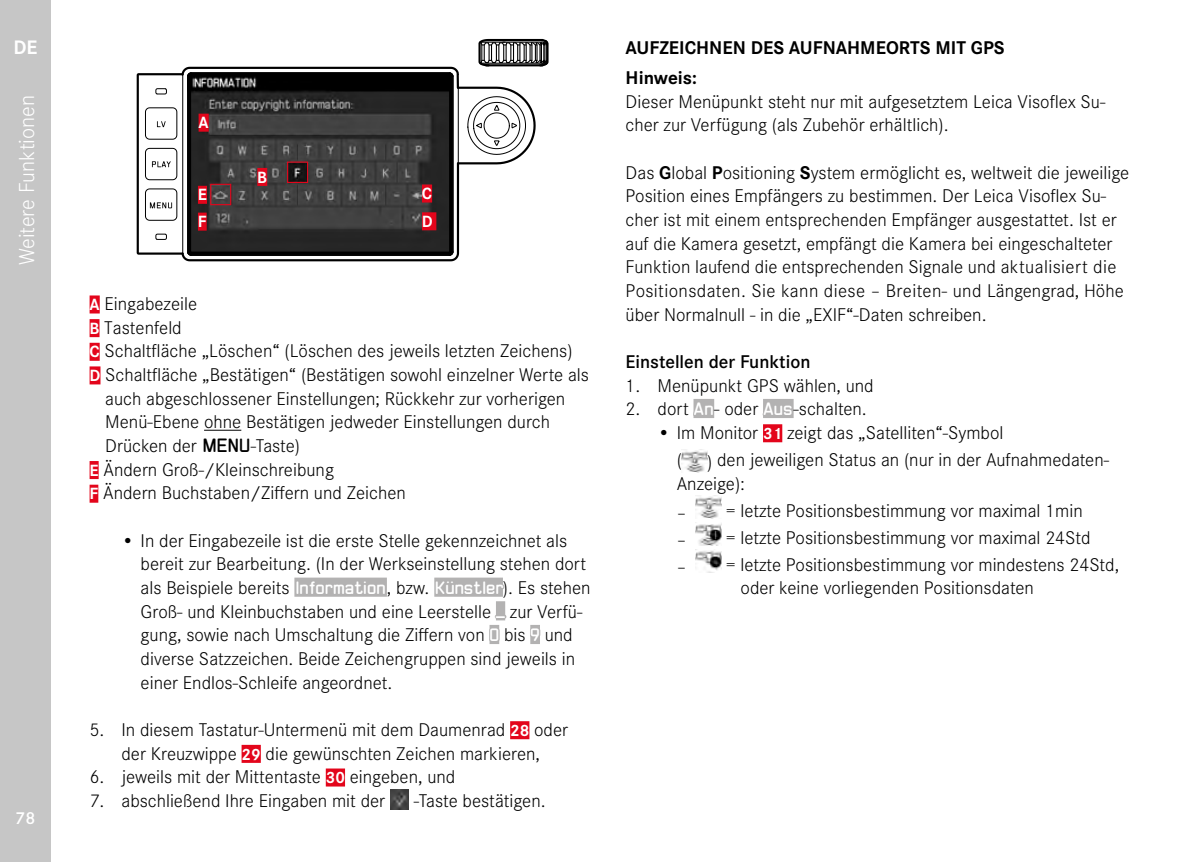
<style>
.page{position:relative;width:1200px;height:862px;background:#fff}
.page>*{position:absolute;margin:0;border:0;box-sizing:border-box;transform-origin:0 0}
.Footnote{font:300 22.5px "Corporate S";color:#fff}
.t1{font:700 20.25px "Corporate S";color:#fff}
.Body_Text{font:300 19.12px/23.6px "Corporate S";color:#000}
.Heading_02{font:700 19.12px "Corporate S";color:#000}
.Note_Heading{font:600 19.12px "Corporate S";color:#000}
.Body_Text-2{font:700 19.12px "Corporate S";color:#000}
.t2{font:600 18px "Corporate S";color:#fff}
.Body_Text-3{font:700 16.88px "Corporate S";color:#fff}
.s1{font-weight:700;font-size:16.88px;color:#fff}
.s2{font-family:"LG1050";font-weight:400;font-size:16.88px}
.s3{font-family:"LG1050";font-weight:400;font-size:15.75px;color:#b3b2b2}
.s4{font-weight:700}
</style>
<div class="page">
<div style="left:0;top:0;width:51px;height:861px;background:#c6c6c6"></div>
<div style="left:90px;top:295px;width:10px;height:18px;background:#e3051b"></div>
<div style="left:90px;top:319px;width:9px;height:18px;background:#e3051b"></div>
<div style="left:90px;top:342px;width:10px;height:18px;background:#e3051b"></div>
<div style="left:90px;top:366px;width:10px;height:18px;background:#e3051b"></div>
<hr style="left:204px;top:429px;width:37px;height:1px;background:#000">
<div style="left:90px;top:461px;width:9px;height:18px;background:#e3051b"></div>
<div style="left:90px;top:484px;width:8px;height:18px;background:#e3051b"></div>
<div style="left:294px;top:577px;width:93px;height:19px;background:#b3b2b2"></div>
<div style="left:434px;top:577px;width:69px;height:19px;background:#b3b2b2"></div>
<div style="left:496px;top:601px;width:9px;height:19px;background:#b3b2b2"></div>
<div style="left:489px;top:624px;width:10px;height:19px;background:#b3b2b2"></div>
<div style="left:530px;top:624px;width:10px;height:19px;background:#b3b2b2"></div>
<div style="left:510px;top:720px;width:19px;height:18px;background:#e3051b"></div>
<div style="left:241px;top:744px;width:20px;height:18px;background:#e3051b"></div>
<div style="left:326px;top:768px;width:19px;height:18px;background:#e3051b"></div>
<svg style="left:137px;top:39px;width:411px;height:222px"></svg>
<img style="left:192px;top:77px;width:256px;height:174px">
<div style="left:188px;top:73px;width:264px;height:182px;border:3px solid #000;border-radius:2px"></div>
<div style="left:287px;top:161px;width:21px;height:22px;border:1px solid #e3051b"></div>
<div style="left:210px;top:184px;width:21px;height:21px;border:1px solid #e3051b"></div>
<div style="left:198px;top:114px;width:11px;height:18px;background:#e3051b"></div>
<div style="left:257px;top:168px;width:10px;height:18px;background:#e3051b"></div>
<div style="left:198px;top:186px;width:9px;height:18px;background:#e3051b"></div>
<div style="left:198px;top:212px;width:9px;height:18px;background:#e3051b"></div>
<div style="left:422px;top:184px;width:10px;height:18px;background:#e3051b"></div>
<div style="left:422px;top:212px;width:14px;height:18px;background:#e3051b"></div>
<img style="left:390px;top:789px;width:19px;height:19px">
<div style="left:693px;top:398px;width:21px;height:20px;background:#b3b2b2"></div>
<div style="left:762px;top:398px;width:31px;height:20px;background:#b3b2b2"></div>
<div style="left:762px;top:424px;width:20px;height:18px;background:#e3051b"></div>
<img style="left:681px;top:449px;width:26px;height:23px">
<img style="left:695px;top:495px;width:26px;height:23px">
<img style="left:695px;top:522px;width:26px;height:23px">
<img style="left:695px;top:549px;width:26px;height:23px">
<p class="t1" style="left:14px;top:32px;width:25px">DE</p>
<p class="Footnote" style="left:11px;top:265px;width:172px;rotate:-90deg">Weitere Funktionen</p>
<p class="t2" style="left:16px;top:803px;width:21px">78</p>
<p class="Body_Text-3" style="left:198px;top:109px;width:12px">A</p>
<p class="Body_Text-3" style="left:198px;top:181px;width:11px">E</p>
<p class="Body_Text-3" style="left:198px;top:208px;width:10px">F</p>
<p class="Body_Text-3" style="left:257px;top:163px;width:11px">B</p>
<p class="Body_Text-3" style="left:422px;top:180px;width:12px">C</p>
<p class="Body_Text-3" style="left:422px;top:208px;width:12px">D</p>
<p class="Body_Text" style="left:90px;top:290px;width:109px"><span class="s1">A</span> Eingabezeile</p>
<p class="Body_Text" style="left:90px;top:314px;width:94px"><span class="s1">B</span> Tastenfeld</p>
<p class="Body_Text" style="left:90px;top:338px;width:484px"><span class="s1">C</span> Schaltfläche „Löschen“ (Löschen des jeweils letzten Zeichens)</p>
<p class="Body_Text" style="left:105px;top:361px;width:485px;text-indent:-16px"><span class="s1">D</span> Schaltfläche „Bestätigen“ (Bestätigen sowohl einzelner Werte als auch abgeschlossener Einstellungen; Rückkehr zur vorherigen Menü-Ebene ohne Bestätigen jedweder Einstellungen durch Drücken der <span class="s2">MENU</span>-Taste)</p>
<p class="Body_Text" style="left:90px;top:456px;width:246px"><span class="s1">E</span> Ändern Groß-/Kleinschreibung</p>
<p class="Body_Text" style="left:90px;top:479px;width:318px"><span class="s1">F</span> Ändern Buchstaben/Ziffern und Zeichen</p>
<p class="Body_Text" style="left:141px;top:527px;width:451px;text-indent:-19px">• In der Eingabezeile ist die erste Stelle gekennzeichnet als bereit zur Bearbeitung. (In der Werkseinstellung stehen dort als Beispiele bereits <span class="s3">Information</span> , bzw. <span class="s3">Künstler</span>). Es stehen Groß- und Kleinbuchstaben und eine Leerstelle <span class="s3">_</span> zur Verfü&shy;gung, sowie nach Umschaltung die Ziffern von <span class="s3">0</span> bis <span class="s3">9</span> und diverse Satzzeichen. Beide Zeichengruppen sind jeweils in einer Endlos-Schleife angeordnet.</p>
<p class="Body_Text" style="left:90px;top:716px;width:480px;text-align:center">5. In diesem Tastatur-Untermenü mit dem Daumenrad <span class="s1">28</span> oder der Kreuzwippe <span class="s1">29</span> die gewünschten Zeichen markieren,</p>
<p class="Body_Text" style="left:90px;top:763px;width:367px">6. jeweils mit der Mittentaste <span class="s1">30</span> eingeben, und</p>
<p class="Body_Text" style="left:90px;top:787px;width:297px">7. abschließend Ihre Eingaben mit der</p>
<p class="Body_Text" style="left:413px;top:787px;width:133px">-Taste bestätigen.</p>
<p class="Heading_02" style="left:625px;top:33px;width:380px">AUFZEICHNEN DES AUFNAHMEORTS MIT GPS</p>
<p class="Body_Text-2" style="left:625px;top:63px;width:73px">Hinweis:</p>
<p class="Body_Text" style="left:625px;top:88px;width:481px">Dieser Menüpunkt steht nur mit aufgesetztem Leica Visoflex Su&shy;cher zur Verfügung (als Zubehör erhältlich).</p>
<p class="Body_Text" style="left:625px;top:159px;width:505px">Das <span class="s4">G</span>lobal <span class="s4">P</span>ositioning <span class="s4">S</span>ystem ermöglicht es, weltweit die jeweilige Position eines Empfängers zu bestimmen. Der Leica Visoflex Su&shy;cher ist mit einem entsprechenden Empfänger ausgestattet. Ist er auf die Kamera gesetzt, empfängt die Kamera bei eingeschalteter Funktion laufend die entsprechenden Signale und aktualisiert die Positionsdaten. Sie kann diese – Breiten- und Längengrad, Höhe über Normalnull - in die „EXIF“-Daten schreiben.</p>
<p class="Note_Heading" style="left:625px;top:347px;width:186px">Einstellen der Funktion</p>
<p class="Body_Text" style="left:625px;top:372px;width:249px">1. Menüpunkt GPS wählen, und</p>
<p class="Body_Text" style="left:625px;top:395px;width:243px">2. dort <span class="s3">An</span>- oder <span class="s3">Aus</span> -schalten.</p>
<p class="Body_Text" style="left:676px;top:417px;width:328px;line-height:27px;text-indent:-19px">• Im Monitor <span class="s1">31</span> zeigt das „Satelliten“-Symbol (</p>
<p class="Body_Text" style="left:676px;top:446px;width:434px;text-indent:30px">) den jeweiligen Status an (nur in der Aufnahmedaten-<br>Anzeige):</p>
<p class="Body_Text" style="left:676px;top:497px;width:407px">– = letzte Positionsbestimmung vor maximal 1min</p>
<p class="Body_Text" style="left:676px;top:524px;width:415px">– = letzte Positionsbestimmung vor maximal 24Std</p>
<p class="Body_Text" style="left:740px;top:551px;width:380px;text-indent:-64px">– = letzte Positionsbestimmung vor mindestens 24Std, oder keine vorliegenden Positionsdaten</p>
</div>
